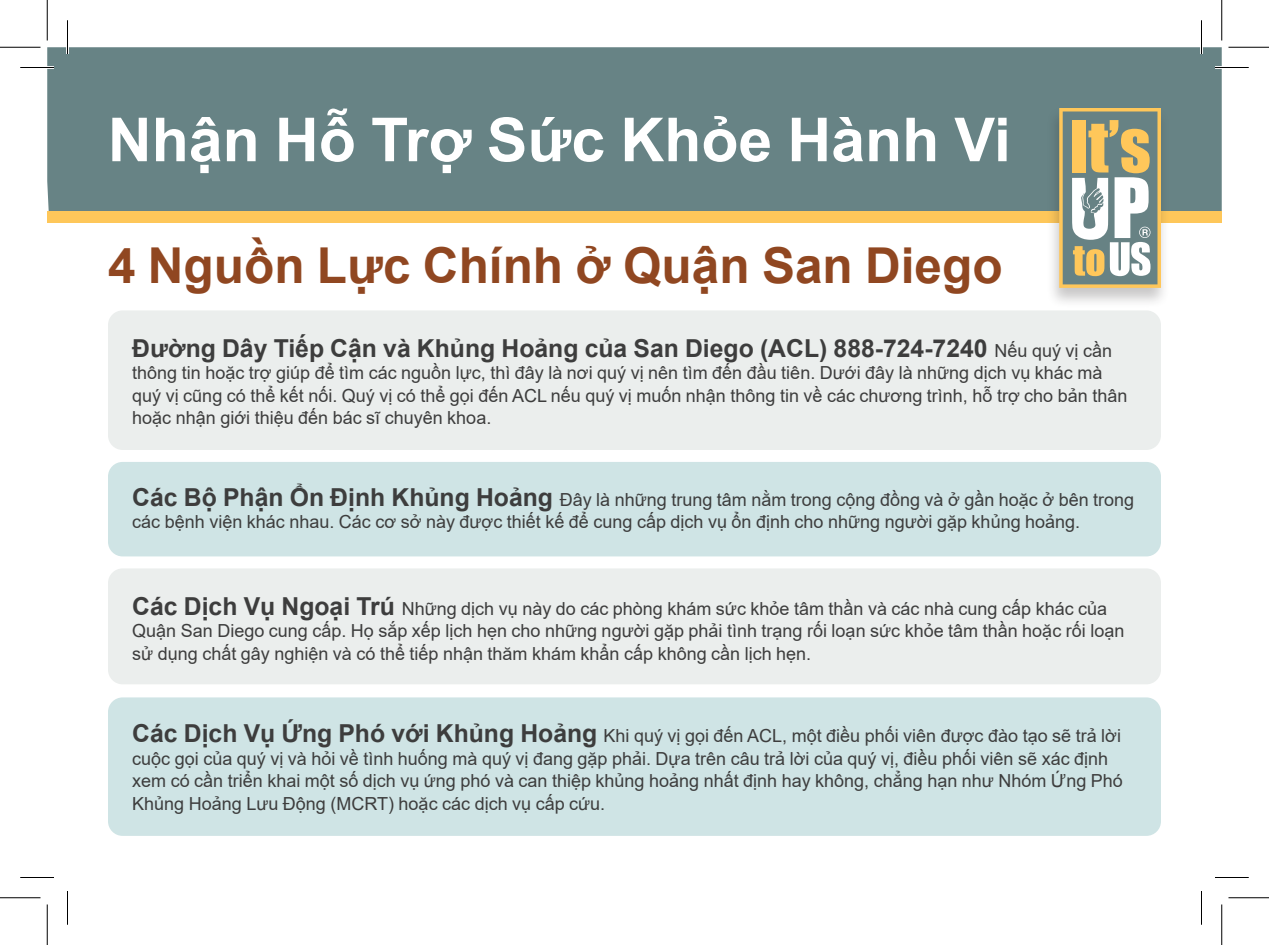
<style>
.page{position:relative;width:1269px;height:945px;background:#fff}
.page>*{position:absolute;margin:0;border:0;box-sizing:border-box;transform-origin:0 0}
.t1{font:700 60.75px "Arial";color:#fff}
.t2{font:700 49.5px "Arial";color:#904721}
.Paragraph_Style_1{font:700 24.75px "Arial";color:#3d3d3d}
.Paragraph_Style_1-2{font:18px/22.5px "Arial";color:#3d3d3d}
.s1{font-weight:400;font-size:18px}
.s2{font-weight:700;font-size:24.75px}
</style>
<div class="page">
<div style="left:47px;top:47px;width:1175px;height:164px;background:#678385"></div>
<div style="left:47px;top:211px;width:1175px;height:12px;background:#fec75a"></div>
<div style="left:108px;top:310px;width:1053px;height:140px;background:#ebeeed;border-radius:15px"></div>
<div style="left:108px;top:568px;width:1053px;height:116px;background:#ebeeed;border-radius:15px"></div>
<div style="left:108px;top:697px;width:1053px;height:139px;background:#cfe4e5;border-radius:15px"></div>
<div style="left:108px;top:462px;width:1053px;height:94px;background:#cfe4e5;border-radius:15px"></div>
<div style="left:1046px;top:106px;width:124px;height:202px;background:#231f20;opacity:.25"></div>
<svg style="left:1059px;top:108px;width:102px;height:180px"></svg>
<hr style="left:20px;top:66px;width:34px;height:3px;background:#fff">
<hr style="left:1215px;top:66px;width:34px;height:3px;background:#fff">
<hr style="left:66px;top:20px;width:3px;height:34px;background:#fff">
<hr style="left:1200px;top:20px;width:3px;height:34px;background:#fff">
<hr style="left:20px;top:67px;width:34px;height:1px;background:#000">
<hr style="left:1215px;top:67px;width:34px;height:1px;background:#000">
<hr style="left:20px;top:877px;width:34px;height:1px;background:#000">
<hr style="left:1215px;top:877px;width:34px;height:1px;background:#000">
<hr style="left:67px;top:20px;width:1px;height:34px;background:#000">
<hr style="left:67px;top:891px;width:1px;height:34px;background:#000">
<hr style="left:1201px;top:20px;width:1px;height:34px;background:#000">
<hr style="left:1201px;top:891px;width:1px;height:34px;background:#000">
<hr style="left:0;top:47px;width:40px;height:1px;background:#000">
<hr style="left:1228px;top:47px;width:41px;height:1px;background:#000">
<hr style="left:0;top:897px;width:40px;height:1px;background:#000">
<hr style="left:1228px;top:897px;width:41px;height:1px;background:#000">
<hr style="left:47px;top:0;width:1px;height:40px;background:#000">
<hr style="left:47px;top:904px;width:1px;height:41px;background:#000">
<hr style="left:1221px;top:0;width:1px;height:40px;background:#000">
<hr style="left:1221px;top:904px;width:1px;height:41px;background:#000">
<p class="t1" style="left:108px;top:97px;width:904px">Nhận Hỗ Trợ Sức Khỏe Hành Vi</p>
<p class="t2" style="left:108px;top:231px;width:896px">4 Nguồn Lực Chính ở Quận San Diego</p>
<p class="Paragraph_Style_1" style="left:132px;top:330px;width:981px">Đường Dây Tiếp Cận và Khủng Hoảng của San Diego (ACL) 888-724-7240 <span class="s1">Nếu quý vị cần</span></p>
<p class="Paragraph_Style_1-2" style="left:132px;top:361px;width:997px">thông tin hoặc trợ giúp để tìm các nguồn lực, thì đây là nơi quý vị nên tìm đến đầu tiên. Dưới đây là những dịch vụ khác mà quý vị cũng có thể kết nối. Quý vị có thể gọi đến ACL nếu quý vị muốn nhận thông tin về các chương trình, hỗ trợ cho bản thân hoặc nhận giới thiệu đến bác sĩ chuyên khoa.</p>
<p class="Paragraph_Style_1-2" style="left:132px;top:488px;width:1003px"><span class="s2">Các Bộ Phận Ổn Định Khủng Hoảng</span> Đây là những trung tâm nằm trong cộng đồng và ở gần hoặc ở bên trong các bệnh viện khác nhau. Các cơ sở này được thiết kế để cung cấp dịch vụ ổn định cho những người gặp khủng hoảng.</p>
<p class="Paragraph_Style_1-2" style="left:132px;top:597px;width:994px"><span class="s2">Các Dịch Vụ Ngoại Trú</span> Những dịch vụ này do các phòng khám sức khỏe tâm thần và các nhà cung cấp khác của<br>Quận San Diego cung cấp. Họ sắp xếp lịch hẹn cho những người gặp phải tình trạng rối loạn sức khỏe tâm thần hoặc rối loạn sử dụng chất gây nghiện và có thể tiếp nhận thăm khám khẩn cấp không cần lịch hẹn.</p>
<p class="Paragraph_Style_1-2" style="left:132px;top:724px;width:992px"><span class="s2">Các Dịch Vụ Ứng Phó với Khủng Hoảng</span> Khi quý vị gọi đến ACL, một điều phối viên được đào tạo sẽ trả lời cuộc gọi của quý vị và hỏi về tình huống mà quý vị đang gặp phải. Dựa trên câu trả lời của quý vị, điều phối viên sẽ xác định xem có cần triển khai một số dịch vụ ứng phó và can thiệp khủng hoảng nhất định hay không, chẳng hạn như Nhóm Ứng Phó Khủng Hoảng Lưu Động (MCRT) hoặc các dịch vụ cấp cứu.</p>
</div>
